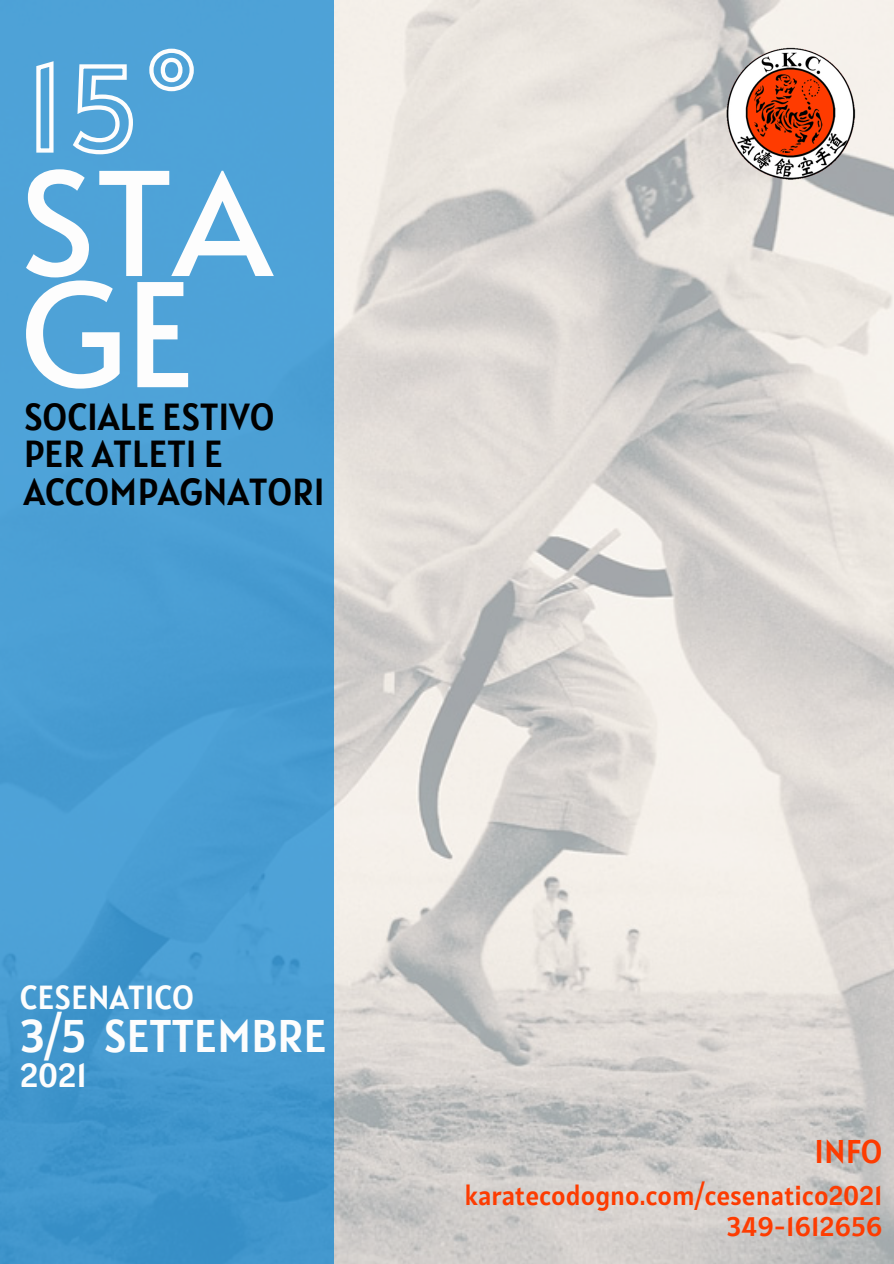
<style>
.page{position:relative;width:894px;height:1264px;background:#fff}
.page>*{position:absolute;margin:0;border:0;box-sizing:border-box;transform-origin:0 0}
.t1{font:142.95px/111.1px "Alata";color:#fdfdfd}
.t2{font:45.6px "Alatsi";color:#fdfdfd}
.t3{font:37.5px/37.2px "Alatsi";color:#000}
.t4{font:33.15px "Alatsi";color:#fdfdfd}
.t5{font:32.7px "Alatsi";color:#fd3c01}
.t6{font:26.7px "Alatsi";color:#fd3c01}
</style>
<div class="page">
<img style="left:333px;top:0;width:560px;height:1263px">
<div style="left:0;top:0;width:333px;height:1263px;background:linear-gradient(to bottom,#51a5da,#4197cd)"></div>
<img style="left:723px;top:46px;width:135px;height:136px">
<svg style="left:33px;top:46px;width:163px;height:111px;background:#6db2de"></svg>
<p class="t1" style="left:20px;top:162px;width:253px">STA<br>GE</p>
<p class="t3" style="left:24px;top:398px;width:252px">SOCIALE ESTIVO</p>
<p class="t3" style="left:24px;top:435px;width:302px">PER ATLETI E<br>ACCOMPAGNATORI</p>
<p class="t4" style="left:20px;top:975px;width:175px">CESENATICO</p>
<p class="t2" style="left:20px;top:1006px;width:308px">3/5 SETTEMBRE</p>
<p class="t4" style="left:20px;top:1054px;width:68px">2021</p>
<p class="t5" style="left:814px;top:1130px;width:69px">INFO</p>
<p class="t6" style="left:464px;top:1177px;width:419px">karatecodogno.com/cesenatico2021</p>
<p class="t6" style="left:726px;top:1209px;width:157px">349-1612656</p>
</div>
